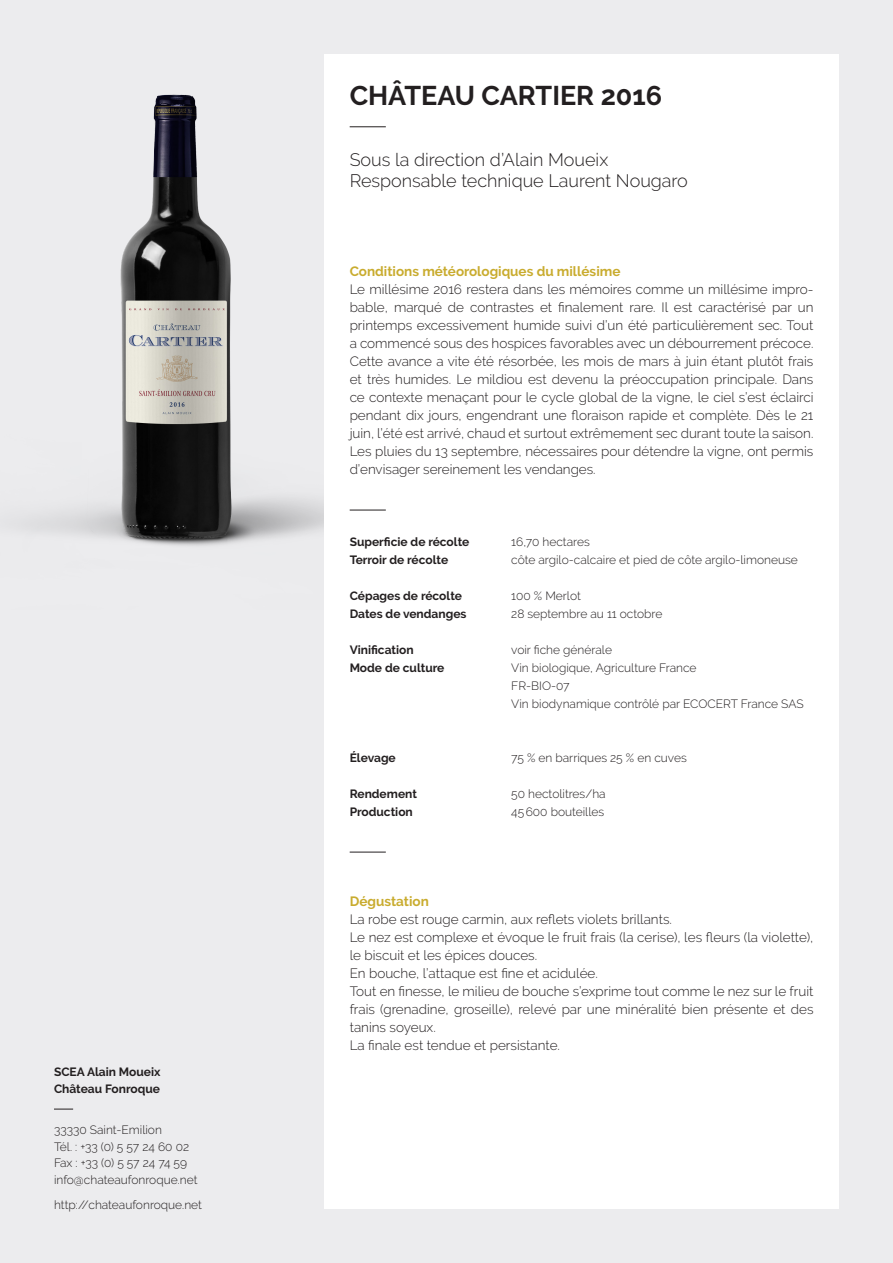
<style>
.page{position:relative;width:893px;height:1263px;background:#ececee}
.page>*{position:absolute;margin:0;border:0;box-sizing:border-box;transform-origin:0 0}
.t1{font:700 27px "Raleway";color:#231f20}
.t2{font:300 18px "Raleway";color:#231f20}
.t3{font:300 13.5px/18px "Raleway";color:#231f20;text-align:justify}
.t4{font:700 13.5px "Raleway";color:#c9ac2f}
.t5{font:300 12px "Raleway";color:#231f20}
.t6{font:700 12px "Raleway";color:#231f20}
</style>
<div class="page">
<img style="left:21px;top:94px;width:303px;height:452px">
<div style="left:324px;top:54px;width:515px;height:1155px;background:#fff"></div>
<hr style="left:350px;top:126px;width:36px;height:1px;background:#231f20">
<hr style="left:350px;top:510px;width:36px;height:1px;background:#231f20">
<hr style="left:350px;top:852px;width:36px;height:1px;background:#231f20">
<svg style="left:54px;top:1109px;width:19px;height:1px"></svg>
<p class="t6" style="left:54px;top:1065px;width:108px">SCEA Alain Moueix</p>
<p class="t6" style="left:54px;top:1082px;width:107px">Château Fonroque</p>
<p class="t5" style="left:54px;top:1123px;width:109px">33330 Saint-Emilion</p>
<p class="t5" style="left:54px;top:1140px;width:137px">Tél. : +33 (0) 5 57 24 60 02</p>
<p class="t5" style="left:54px;top:1156px;width:135px">Fax : +33 (0) 5 57 24 74 59</p>
<p class="t5" style="left:54px;top:1173px;width:145px">info@chateaufonroque.net</p>
<p class="t5" style="left:54px;top:1198px;width:150px">http://chateaufonroque.net</p>
<p class="t1" style="left:350px;top:80px;width:314px">CHÂTEAU CARTIER 2016</p>
<p class="t2" style="left:350px;top:149px;width:260px">Sous la direction d’Alain Moueix</p>
<p class="t2" style="left:350px;top:171px;width:340px">Responsable technique Laurent Nougaro</p>
<p class="t4" style="left:350px;top:264px;width:272px">Conditions météorologiques du millésime</p>
<p class="t3" style="left:350px;top:281px;width:465px">Le millésime 2016 restera dans les mémoires comme un millésime impro&shy;bable, marqué de contrastes et finalement rare. Il est caractérisé par un printemps excessivement humide suivi d’un été particulièrement sec. Tout a commencé sous des hospices favorables avec un débourrement précoce.<br>Cette avance a vite été résorbée, les mois de mars à juin étant plutôt frais et très humides. Le mildiou est devenu la préoccupation principale. Dans ce contexte menaçant pour le cycle global de la vigne, le ciel s’est éclairci pendant dix jours, engendrant une floraison rapide et complète. Dès le 21 juin, l’été est arrivé, chaud et surtout extrêmement sec durant toute la saison.<br>Les pluies du 13 septembre, nécessaires pour détendre la vigne, ont permis d’envisager sereinement les vendanges.</p>
<p class="t6" style="left:350px;top:535px;width:121px">Superficie de récolte</p>
<p class="t5" style="left:511px;top:535px;width:80px">16,70 hectares</p>
<p class="t6" style="left:350px;top:553px;width:100px">Terroir de récolte</p>
<p class="t5" style="left:511px;top:553px;width:288px">côte argilo-calcaire et pied de côte argilo-limoneuse</p>
<p class="t6" style="left:350px;top:589px;width:114px">Cépages de récolte</p>
<p class="t5" style="left:511px;top:589px;width:71px">100 % Merlot</p>
<p class="t6" style="left:350px;top:607px;width:118px">Dates de vendanges</p>
<p class="t5" style="left:511px;top:607px;width:153px">28 septembre au 11 octobre</p>
<p class="t6" style="left:350px;top:643px;width:66px">Vinification</p>
<p class="t5" style="left:511px;top:643px;width:102px">voir fiche générale</p>
<p class="t6" style="left:350px;top:661px;width:96px">Mode de culture</p>
<p class="t5" style="left:511px;top:661px;width:187px">Vin biologique, Agriculture France</p>
<p class="t5" style="left:511px;top:679px;width:60px">FR-BIO-07</p>
<p class="t5" style="left:511px;top:697px;width:294px">Vin biodynamique contrôlé par ECOCERT France SAS</p>
<p class="t6" style="left:350px;top:751px;width:48px">Élevage</p>
<p class="t5" style="left:511px;top:751px;width:177px">75 % en barriques 25 % en cuves</p>
<p class="t6" style="left:350px;top:787px;width:69px">Rendement</p>
<p class="t5" style="left:511px;top:787px;width:96px">50 hectolitres/ha</p>
<p class="t6" style="left:350px;top:805px;width:65px">Production</p>
<p class="t5" style="left:511px;top:805px;width:95px">45600 bouteilles</p>
<p class="t4" style="left:350px;top:894px;width:81px">Dégustation</p>
<p class="t3" style="left:350px;top:911px;width:324px">La robe est rouge carmin, aux reflets violets brillants.</p>
<p class="t3" style="left:350px;top:929px;width:465px">Le nez est complexe et évoque le fruit frais (la cerise), les fleurs (la violette), le biscuit et les épices douces.</p>
<p class="t3" style="left:350px;top:965px;width:250px">En bouche, l’attaque est fine et acidulée.</p>
<p class="t3" style="left:350px;top:983px;width:465px">Tout en finesse, le milieu de bouche s’exprime tout comme le nez sur le fruit frais (grenadine, groseille), relevé par une minéralité bien présente et des tanins soyeux.</p>
<p class="t3" style="left:350px;top:1037px;width:212px">La finale est tendue et persistante.</p>
</div>
